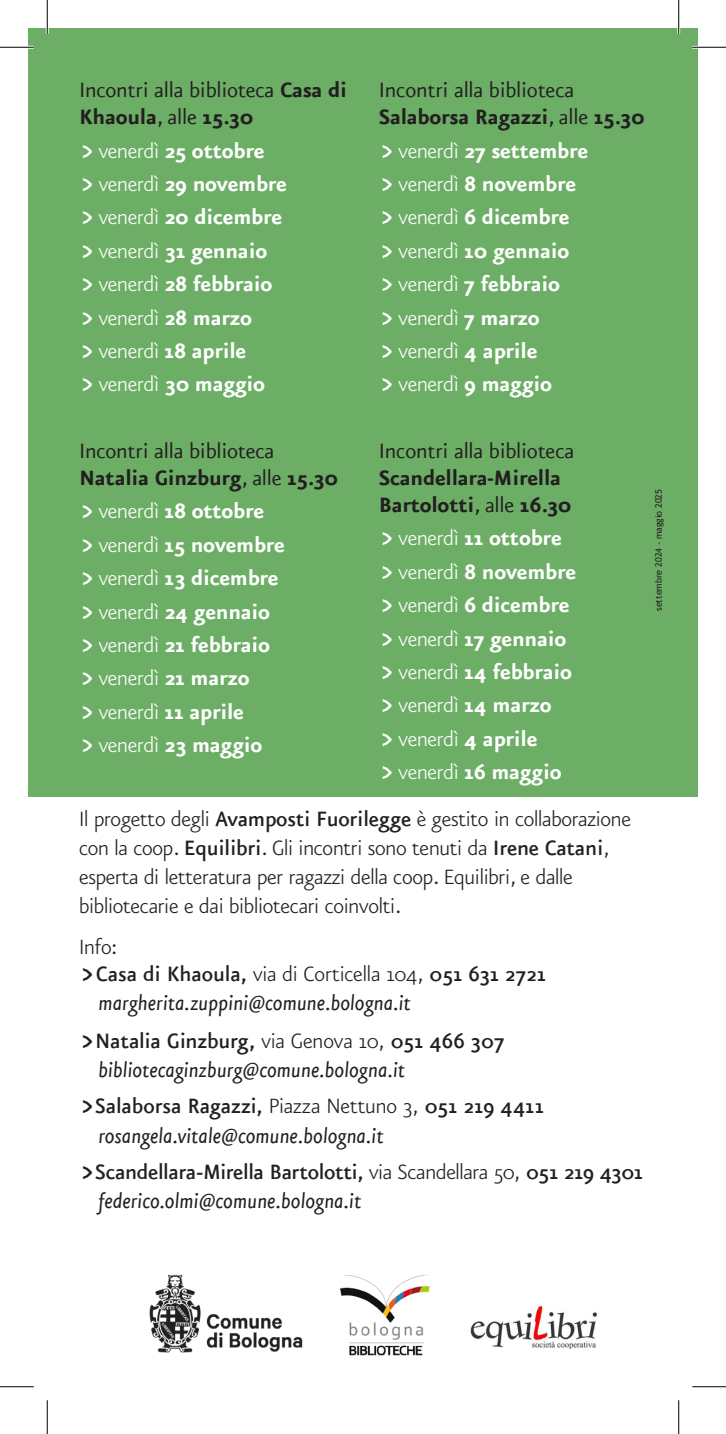
<style>
.page{position:relative;width:726px;height:1434px;background:#fff}
.page>*{position:absolute;margin:0;border:0;box-sizing:border-box;transform-origin:0 0}
.t1{font:700 24.75px "Eureka Sans";letter-spacing:-.01em;color:#fff}
.t2{font:300 24.75px/29.2px "Eureka Sans";letter-spacing:-.01em;color:#231f20}
.t3{font:500 24.75px "Eureka Sans";letter-spacing:-.01em;color:#231f20}
.t4{font:24.75px/27px "Eureka Sans";letter-spacing:-.01em;color:#231f20}
.t5{font:italic 24.75px "Eureka Sans";letter-spacing:-.01em;color:#231f20}
.t6{font:300 24.75px "Eureka Sans";letter-spacing:-.01em;color:#fff}
.t7{font:700 24.75px/27px "Eureka Sans";letter-spacing:-.01em;color:#231f20}
.t8{font:9px "Trebuchet MS";color:#231f20}
.s1{font-weight:700}
.s2{font-family:"biblio";font-weight:400}
.s3{font-weight:300}
.s4{font-weight:400}
.s5{font-weight:500}
</style>
<div class="page">
<div style="left:28px;top:28px;width:670px;height:769px;background:#6cae65"></div>
<img style="left:470px;top:1306px;width:128px;height:43px">
<img style="left:149px;top:1274px;width:154px;height:79px">
<img style="left:340px;top:1274px;width:90px;height:82px">
<hr style="left:0;top:46px;width:34px;height:3px;background:#fff">
<hr style="left:692px;top:46px;width:34px;height:3px;background:#fff">
<hr style="left:46px;top:0;width:3px;height:34px;background:#fff">
<hr style="left:677px;top:0;width:3px;height:34px;background:#fff">
<hr style="left:0;top:47px;width:34px;height:1px;background:#000">
<hr style="left:692px;top:47px;width:34px;height:1px;background:#000">
<hr style="left:0;top:1386px;width:34px;height:1px;background:#000">
<hr style="left:692px;top:1386px;width:34px;height:1px;background:#000">
<hr style="left:47px;top:0;width:1px;height:34px;background:#000">
<hr style="left:47px;top:1400px;width:1px;height:34px;background:#000">
<hr style="left:678px;top:0;width:1px;height:34px;background:#000">
<hr style="left:678px;top:1400px;width:1px;height:34px;background:#000">
<p class="t4" style="left:79px;top:78px;width:269px">Incontri alla biblioteca <span class="s1">Casa di<br>Khaoula</span>, alle <span class="s1">15.30</span></p>
<p class="t1" style="left:79px;top:138px;width:187px"><span class="s2">&gt;</span><span class="s3">venerdì</span> 25 ottobre</p>
<p class="t1" style="left:79px;top:171px;width:209px"><span class="s2">&gt;</span><span class="s3">venerdì</span> 29 novembre</p>
<p class="t1" style="left:79px;top:205px;width:205px"><span class="s2">&gt;</span><span class="s3">venerdì</span> 20 dicembre</p>
<p class="t1" style="left:79px;top:238px;width:190px"><span class="s2">&gt;</span><span class="s3">venerdì</span> 31 gennaio</p>
<p class="t1" style="left:79px;top:272px;width:195px"><span class="s2">&gt;</span><span class="s3">venerdì</span> 28 febbraio</p>
<p class="t6" style="left:79px;top:306px;width:174px"><span class="s2">&gt;</span>venerdì <span class="s1">28 marzo</span></p>
<p class="t1" style="left:79px;top:338px;width:169px"><span class="s2">&gt;</span><span class="s3">venerdì</span> 18 aprile</p>
<p class="t1" style="left:79px;top:372px;width:187px"><span class="s2">&gt;</span><span class="s3">venerdì</span> 30 maggio</p>
<p class="t4" style="left:379px;top:78px;width:267px">Incontri alla biblioteca<br><span class="s1">Salaborsa Ragazzi</span>, alle <span class="s1">15.30</span></p>
<p class="t1" style="left:379px;top:138px;width:211px"><span class="s2">&gt;</span><span class="s3">venerdì</span> 27 settembre</p>
<p class="t1" style="left:379px;top:171px;width:199px"><span class="s2">&gt;</span><span class="s3">venerdì</span> 8 novembre</p>
<p class="t1" style="left:379px;top:205px;width:192px"><span class="s2">&gt;</span><span class="s3">venerdì</span> 6 dicembre</p>
<p class="t1" style="left:379px;top:238px;width:192px"><span class="s2">&gt;</span><span class="s3">venerdì</span> 10 gennaio</p>
<p class="t1" style="left:379px;top:272px;width:183px"><span class="s2">&gt;</span><span class="s3">venerdì</span> 7 febbraio</p>
<p class="t6" style="left:379px;top:306px;width:162px"><span class="s2">&gt;</span>venerdì <span class="s1">7 marzo</span></p>
<p class="t6" style="left:379px;top:339px;width:160px"><span class="s2">&gt;</span>venerdì <span class="s1">4 aprile</span></p>
<p class="t6" style="left:379px;top:373px;width:175px"><span class="s2">&gt;</span>venerdì <span class="s1">9 maggio</span></p>
<p class="t4" style="left:79px;top:438px;width:261px">Incontri alla biblioteca<br><span class="s1">Natalia Ginzburg</span>, alle <span class="s1">15.30</span></p>
<p class="t1" style="left:79px;top:499px;width:187px"><span class="s2">&gt;</span><span class="s3">venerdì</span> 18 ottobre</p>
<p class="t1" style="left:79px;top:532px;width:207px"><span class="s2">&gt;</span><span class="s3">venerdì</span> 15 novembre</p>
<p class="t1" style="left:79px;top:566px;width:201px"><span class="s2">&gt;</span><span class="s3">venerdì</span> 13 dicembre</p>
<p class="t1" style="left:79px;top:599px;width:193px"><span class="s2">&gt;</span><span class="s3">venerdì</span> 24 gennaio</p>
<p class="t1" style="left:79px;top:632px;width:192px"><span class="s2">&gt;</span><span class="s3">venerdì</span> 21 febbraio</p>
<p class="t6" style="left:79px;top:667px;width:172px"><span class="s2">&gt;</span>venerdì <span class="s1">21 marzo</span></p>
<p class="t1" style="left:79px;top:699px;width:166px"><span class="s2">&gt;</span><span class="s3">venerdì</span> 11 aprile</p>
<p class="t1" style="left:79px;top:733px;width:185px"><span class="s2">&gt;</span><span class="s3">venerdì</span> 23 maggio</p>
<p class="t7" style="left:379px;top:438px;width:197px"><span class="s4">Incontri alla biblioteca<br></span>Scandellara-Mirella<br>Bartolotti<span class="s4">, alle</span> 16.30</p>
<p class="t1" style="left:379px;top:526px;width:184px"><span class="s2">&gt;</span><span class="s3">venerdì</span> 11 ottobre</p>
<p class="t1" style="left:379px;top:559px;width:199px"><span class="s2">&gt;</span><span class="s3">venerdì</span> 8 novembre</p>
<p class="t1" style="left:379px;top:593px;width:192px"><span class="s2">&gt;</span><span class="s3">venerdì</span> 6 dicembre</p>
<p class="t1" style="left:379px;top:626px;width:189px"><span class="s2">&gt;</span><span class="s3">venerdì</span> 17 gennaio</p>
<p class="t1" style="left:379px;top:659px;width:195px"><span class="s2">&gt;</span><span class="s3">venerdì</span> 14 febbraio</p>
<p class="t6" style="left:379px;top:694px;width:174px"><span class="s2">&gt;</span>venerdì <span class="s1">14 marzo</span></p>
<p class="t6" style="left:379px;top:727px;width:160px"><span class="s2">&gt;</span>venerdì <span class="s1">4 aprile</span></p>
<p class="t1" style="left:379px;top:760px;width:184px"><span class="s2">&gt;</span><span class="s3">venerdì</span> 16 maggio</p>
<p class="t2" style="left:79px;top:805px;width:553px">Il progetto degli <span class="s5">Avamposti Fuorilegge</span> è gestito in collaborazione con la coop. <span class="s5">Equilibri</span>. Gli incontri sono tenuti da <span class="s5">Irene Catani</span>, esperta di letteratura per ragazzi della coop. Equilibri, e dalle bibliotecarie e dai bibliotecari coinvolti.</p>
<p class="t2" style="left:79px;top:933px;width:40px">Info:</p>
<p class="t3" style="left:79px;top:961px;width:469px"><span class="s2">&gt;</span>Casa di Khaoula, <span class="s3">via di Corticella 104,</span> 051 631 2721</p>
<p class="t5" style="left:98px;top:991px;width:314px">margherita.zuppini@comune.bologna.it</p>
<p class="t3" style="left:79px;top:1029px;width:427px"><span class="s2">&gt;</span>Natalia Ginzburg, <span class="s3">via Genova 10,</span> 051 466 307</p>
<p class="t5" style="left:98px;top:1059px;width:308px">bibliotecaginzburg@comune.bologna.it</p>
<p class="t3" style="left:79px;top:1094px;width:466px"><span class="s2">&gt;</span>Salaborsa Ragazzi, <span class="s3">Piazza Nettuno 3,</span> 051 219 4411</p>
<p class="t5" style="left:98px;top:1124px;width:287px">rosangela.vitale@comune.bologna.it</p>
<p class="t3" style="left:79px;top:1159px;width:566px"><span class="s2">&gt;</span>Scandellara-Mirella Bartolotti, <span class="s3">via Scandellara 50,</span> 051 219 4301</p>
<p class="t5" style="left:98px;top:1189px;width:265px">federico.olmi@comune.bologna.it</p>
<p class="t8" style="left:653px;top:611px;width:123px;rotate:-90deg">settembre 2024 - maggio 2025</p>
</div>
